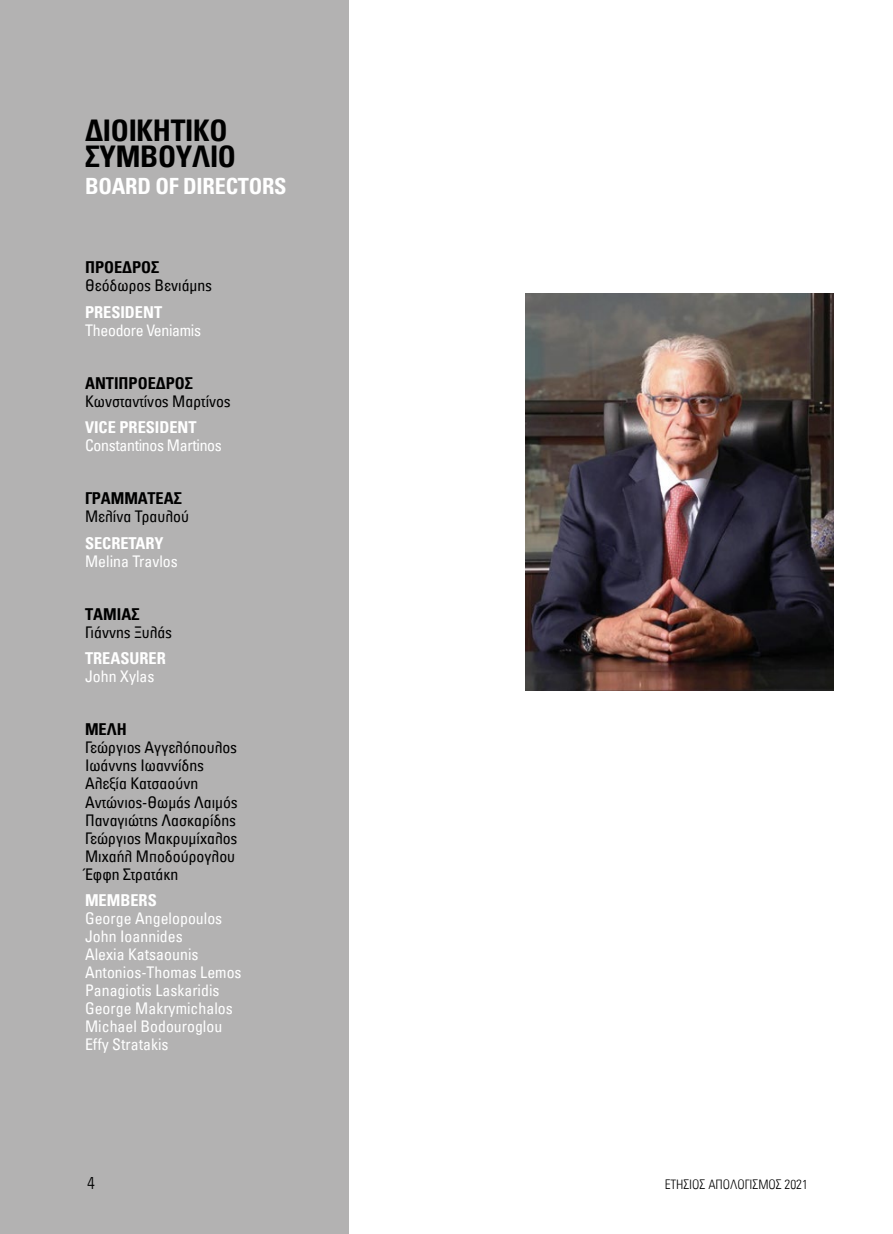
<style>
.page{position:relative;width:893px;height:1234px;background:#fff}
.page>*{position:absolute;margin:0;border:0;box-sizing:border-box;transform-origin:0 0}
.t1{font:700 30px "PF Univers Plus Condensed";letter-spacing:-.01em;color:#000}
.t2{font:700 22.5px "PF Univers Plus Condensed";letter-spacing:-.01em;color:#fff}
.t3{font:300 18px "PF Univers Plus Condensed";color:#000}
.t4{font:16.5px/18px "PF Univers Plus Condensed";color:#000}
.t5{font:16.5px/18px "PF Univers Plus Condensed";color:#fff}
.t6{font:16.5px/18px "PF Univers Plus Condensed";letter-spacing:-.02em;color:#fff}
.t7{font:700 16.5px/18px "PF Univers Plus Condensed";color:#fff}
.t8{font:300 13.5px "PF Univers Plus Condensed";color:#000}
.s1{font-weight:700}
.s2{font-weight:400}
</style>
<div class="page">
<div style="left:0;top:0;width:349px;height:1233px;background:#b3b2b2"></div>
<img style="left:525px;top:293px;width:308px;height:397px">
<p class="t1" style="left:85px;top:112px;width:144px">ΔΙΟΙΚΗΤΙΚΟ</p>
<p class="t1" style="left:85px;top:138px;width:153px">ΣΥΜΒΟΥΛΙΟ</p>
<p class="t2" style="left:85px;top:173px;width:203px">BOARD OF DIRECTORS</p>
<p class="t4" style="left:85px;top:258px;width:128px"><span class="s1">ΠΡOΕΔΡΟΣ<br></span>Θεόδωρος Βενιάμης</p>
<p class="t6" style="left:85px;top:302px;width:118px"><span class="s1">PRESIDENT<br></span>Theodore Veniamis</p>
<p class="t4" style="left:85px;top:373px;width:147px"><span class="s1">ΑΝΤΙΠΡOΕΔΡΟΣ<br></span>Κωνσταντίνος Μαρτίνος</p>
<p class="t6" style="left:85px;top:418px;width:138px"><span class="s1">VICE PRESIDENT<br></span>Constantinos Martinos</p>
<p class="t4" style="left:85px;top:489px;width:106px"><span class="s1">ΓΡΑΜΜΑΤEΑΣ<br></span>Μελίνα Τραυλού</p>
<p class="t5" style="left:85px;top:533px;width:94px"><span class="s1">SECRETARY<br></span>Melina Travlos</p>
<p class="t4" style="left:85px;top:604px;width:88px"><span class="s1">TΑΜIΑΣ<br></span>Γιάννης Ξυλάς</p>
<p class="t7" style="left:85px;top:649px;width:82px">TREASURER<br><span class="s2">John Xylas</span></p>
<p class="t4" style="left:85px;top:720px;width:154px"><span class="s1">ΜEΛΗ<br></span>Γεώργιος Αγγελόπουλος<br>Ιωάννης Ιωαννίδης<br>Αλεξία Κατσαούνη<br>Αντώνιος-Θωμάς Λαιμός<br>Παναγιώτης Λασκαρίδης<br>Γεώργιος Μακρυμίχαλος<br>Μιχαήλ Μποδούρογλου<br>Έφφη Στρατάκη</p>
<p class="t5" style="left:85px;top:890px;width:158px"><span class="s1">MEMBERS<br></span>George Angelopoulos<br>John Ioannides<br>Alexia Katsaounis<br>Antonios-Thomas Lemos<br>Panagiotis Laskaridis<br>George Makrymichalos<br>Michael Bodouroglou<br>Effy Stratakis</p>
<p class="t3" style="left:87px;top:1172px;width:9px">4</p>
<p class="t8" style="left:664px;top:1176px;width:145px">ΕΤHΣΙΟΣ ΑΠΟΛΟΓΙΣΜOΣ 2021</p>
</div>
